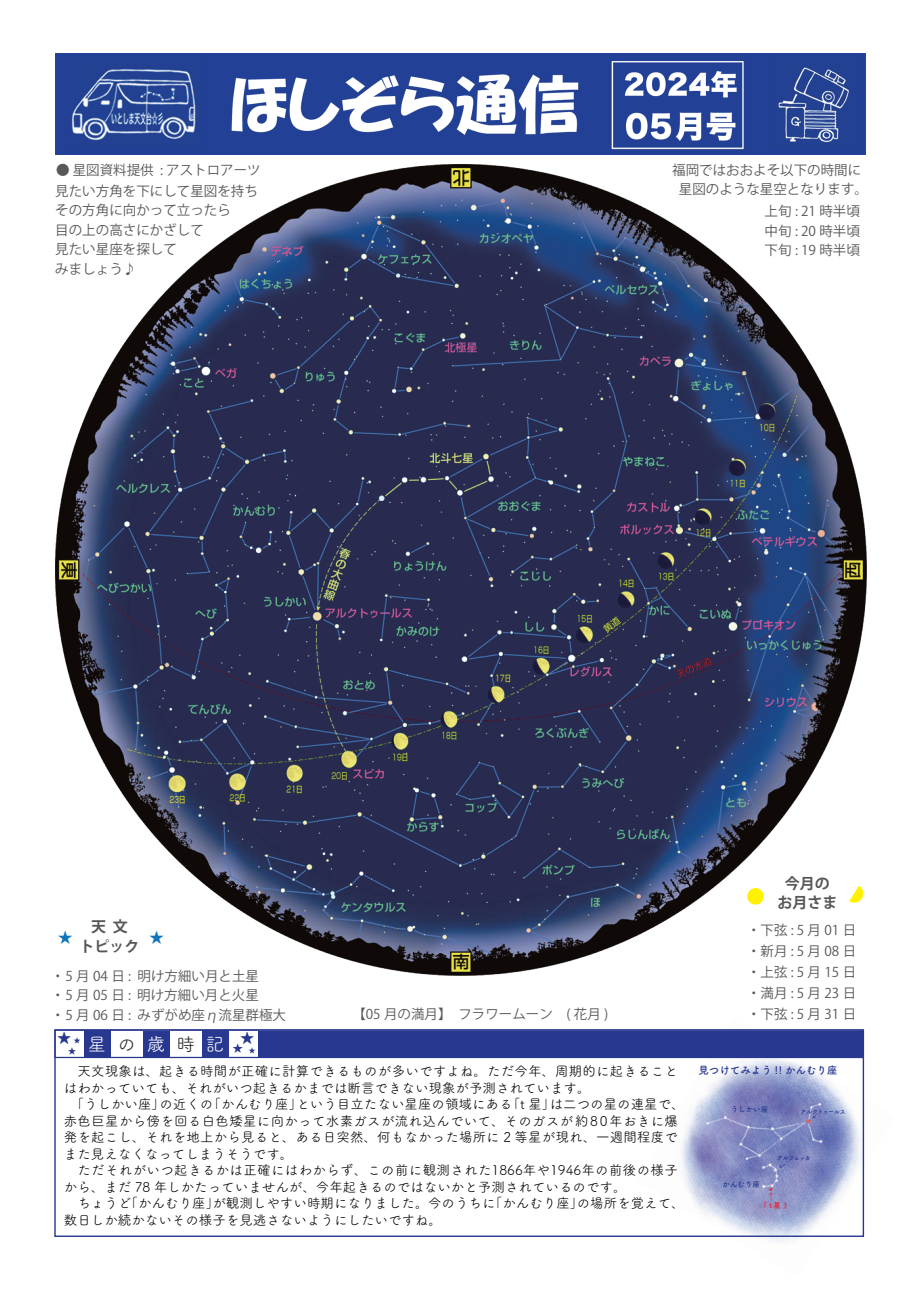
<style>
.page{position:relative;width:919px;height:1289px;background:#fff}
.page>*{position:absolute;margin:0;border:0;box-sizing:border-box;transform-origin:0 0}
.t1{font:18.45px "Tsuku A Rd Gothic";color:#fff}
.t2{font:700 15px/19.5px "Koz Go Pr 6 N";color:#57585a;text-align:center}
.t3{font:15px "Koz Go Pr 6 N";color:#1074bc}
.t4{font:13.5px/16.5px "Tsuku A Rd Gothic";color:#000}
.t5{font:13.5px/19.5px "Koz Go Pr 6 N";color:#57585a}
.t6{font:700 13.5px "Tsuku A Rd Gothic";color:#283890}
.t7{font:10.5px "Tsuku A Rd Gothic Std B";color:#283890}
.t8{font:700 7.8px "Tsuku A Rd Gothic";color:#283890}
.t9{font:7.5px "Tsuku A Rd Gothic Std B";color:#283890}
.t10{font:700 7.5px "Tsuku A Rd Gothic";color:#ee1d23}
.t11{font:7.5px "Koz Go Pr 6 N";color:#ee1d23}
.t12{font:700 6px "Tsuku A Rd Gothic";letter-spacing:-.065em;color:#283890}
.s1{font-size:6.6px}
.s2{color:#231f20}
.s3{font-weight:700;font-size:10.05px;color:#283890}
</style>
<div class="page">
<img style="left:55px;top:164px;width:811px;height:811px">
<img style="left:636px;top:1029px;width:229px;height:214px">
<svg style="left:849px;top:885px;width:15px;height:19px"></svg>
<div style="left:747px;top:888px;width:16px;height:16px;background:#fff101;border-radius:50%"></div>
<div style="left:84px;top:1029px;width:27px;height:27px;background:#283890"></div>
<div style="left:201px;top:1029px;width:27px;height:27px;background:#283890"></div>
<div style="left:143px;top:1030px;width:27px;height:27px;background:#283890"></div>
<div style="left:258px;top:1030px;width:605px;height:27px;background:#283890"></div>
<div style="left:54px;top:1029px;width:809px;height:29px;border:1px solid #283890"></div>
<img style="left:55px;top:54px;width:810px;height:101px">
<svg style="left:811px;top:1112px;width:7px;height:7px"></svg>
<svg style="left:778px;top:1163px;width:8px;height:6px"></svg>
<svg style="left:768px;top:1186px;width:5px;height:5px"></svg>
<p class="t5" style="left:56px;top:160px;width:206px">● 星図資料提供 : アストロアーツ</p>
<p class="t5" style="left:55px;top:181px;width:204px">見たい方角を下にして星図を持ちその方角に向かって立ったら<br>目の上の高さにかざして<br>見たい星座を探して<br>みましょう♪</p>
<p class="t5" style="left:672px;top:160px;width:197px;text-align:center">福岡ではおおよそ以下の時間に星図のような星空となります。</p>
<p class="t5" style="left:764px;top:202px;width:97px;text-align:justify">上旬 : 21 時半頃中旬 : 20 時半頃下旬 : 19 時半頃</p>
<p class="t2" style="left:79px;top:917px;width:61px">天 文<br>トピック</p>
<p class="t3" style="left:58px;top:928px;width:16px">★</p>
<p class="t3" style="left:149px;top:928px;width:16px">★</p>
<p class="t5" style="left:52px;top:966px;width:236px">・5 月 04 日 : 明け方細い月と土星<br>・5 月 05 日 : 明け方細い月と火星<br>・5 月 06 日 : みずがめ座η流星群極大</p>
<p class="t5" style="left:352px;top:1004px;width:257px">【05 月の満月】　フラワームーン　( 花月 )</p>
<p class="t2" style="left:777px;top:873px;width:61px">今月のお月さま</p>
<p class="t5" style="left:747px;top:919px;width:111px;line-height:21px;text-align:justify">・下弦 : 5 月 01 日・新月 : 5 月 08 日・上弦 : 5 月 15 日・満月 : 5 月 23 日・下弦 : 5 月 31 日</p>
<p class="t6" style="left:58px;top:1027px;width:24px">★ <span class="s1">★</span></p>
<p class="t8" style="left:68px;top:1045px;width:9px">★</p>
<p class="t6" style="left:240px;top:1027px;width:15px">★</p>
<h1 class="t1" style="left:88px;top:1029px;width:169px">星 <span class="s2">の</span> 歳 <span class="s2">時</span> 記<span class="s3">★</span><sub>★</sub></h1>
<p class="t4" style="left:64px;top:1062px;width:622px">　天文現象は、起きる時間が正確に計算できるものが多いですよね。ただ今年、周期的に起きることはわかっていても、それがいつ起きるかまでは断言できない現象が予測されています。<br>　「うしかい座」の近くの「かんむり座」という目立たない星座の領域にある「t 星」は二つの星の連星で、赤色巨星から傍を回る白色矮星に向かって水素ガスが流れ込んでいて、そのガスが約80年おきに爆発を起こし、それを地上から見ると、ある日突然、何もなかった場所に 2 等星が現れ、一週間程度でまた見えなくなってしまうそうです。<br>　ただそれがいつ起きるかは正確にはわからず、この前に観測された1866年や1946年の前後の様子から、まだ 78 年しかたっていませんが、今年起きるのではないかと予測されているのです。<br>　ちょうど「かんむり座」が観測しやすい時期になりました。今のうちに「かんむり座」の場所を覚えて、数日しか続かないその様子を見逃さないようにしたいですね。</p>
<p class="t7" style="left:698px;top:1062px;width:141px">見つけてみよう !! かんむり座</p>
<p class="t12" style="left:800px;top:1106px;width:47px">アルクトゥールス</p>
<p class="t9" style="left:730px;top:1103px;width:39px">うしかい座</p>
<p class="t9" style="left:722px;top:1178px;width:39px">かんむり座</p>
<p class="t12" style="left:777px;top:1153px;width:35px">アルフェッカ</p>
<p class="t11" style="left:767px;top:1192px;width:9px">↑</p>
<p class="t10" style="left:759px;top:1199px;width:32px">『 t星 』</p>
</div>
